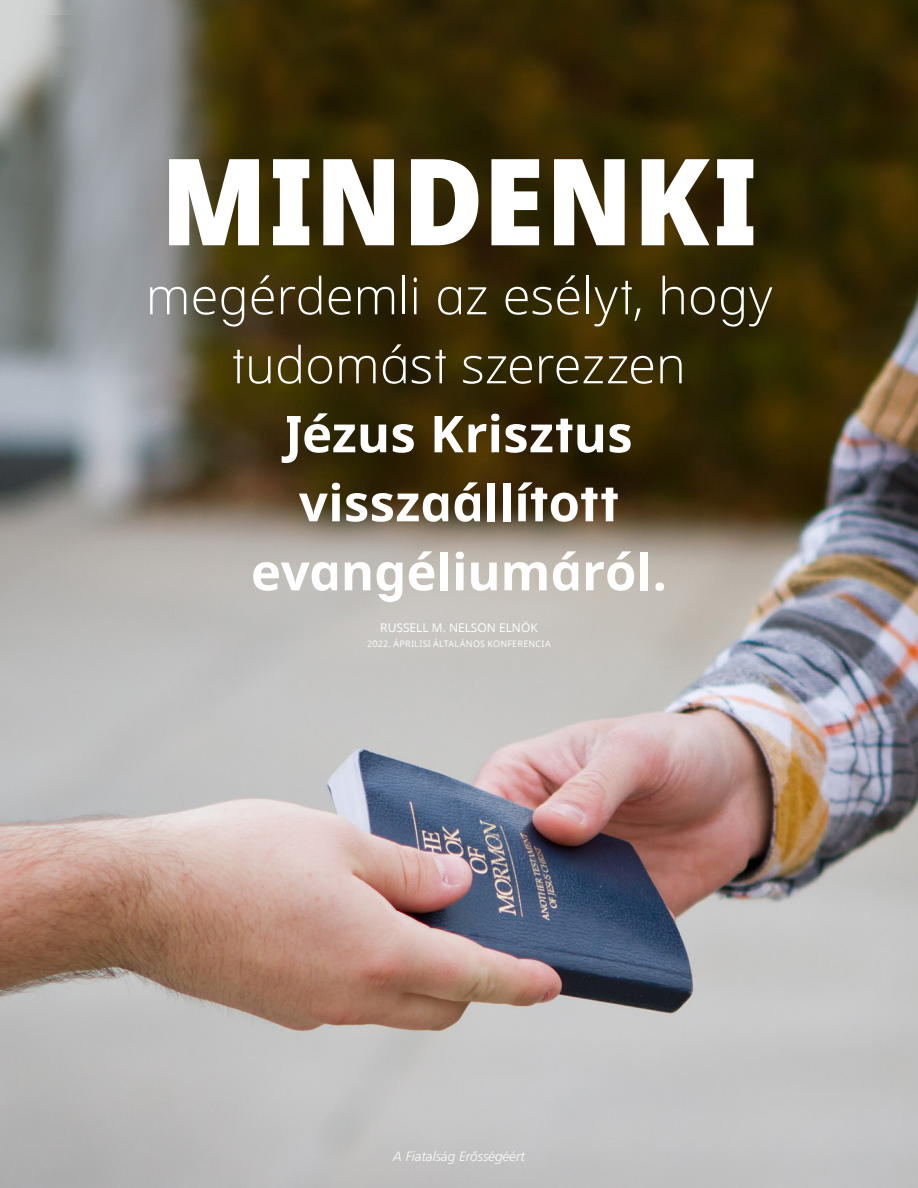
<style>
.page{position:relative;width:918px;height:1188px;background:#fff}
.page>*{position:absolute;margin:0;border:0;box-sizing:border-box;transform-origin:0 0}
.Pull_Quote_Nelson1{font:800 120.6px "Dots Solid Condlds Lat";letter-spacing:.005em;color:#fff}
.Pull_Quote_Nelson1-2{font:700 50.85px/69px "Dots Solidlds Lat";color:#fff;text-align:center}
.t1{font:italic 300 13.5px "Frutigerlds Lat";color:#fff}
.Citation_center_whit{font:12px "Dots Solidlds Lat";color:#fff}
.GC_white_centered{font:9px "Dots Solidlds Lat";letter-spacing:.03em;color:#fff}
.s1{font-weight:300}
</style>
<div class="page">
<img style="left:0;top:0;width:918px;height:1188px">
<p class="Pull_Quote_Nelson1" style="left:160px;top:109px;width:599px">MINDENKI</p>
<p class="Pull_Quote_Nelson1-2" style="left:146px;top:262px;width:628px"><span class="s1">megérdemli az esélyt, hogy tudomást szerezzen<br></span>Jézus Krisztus visszaállított evangéliumáról.</p>
<p class="Citation_center_whit" style="left:380px;top:619px;width:159px">RUSSELL M. NELSON ELNÖK</p>
<p class="GC_white_centered" style="left:367px;top:637px;width:185px">2022. ÁPRILISI ÁLTALÁNOS KONFERENCIA</p>
<p class="t1" style="left:393px;top:1146px;width:134px">A Fiatalság Erősségéért</p>
</div>
